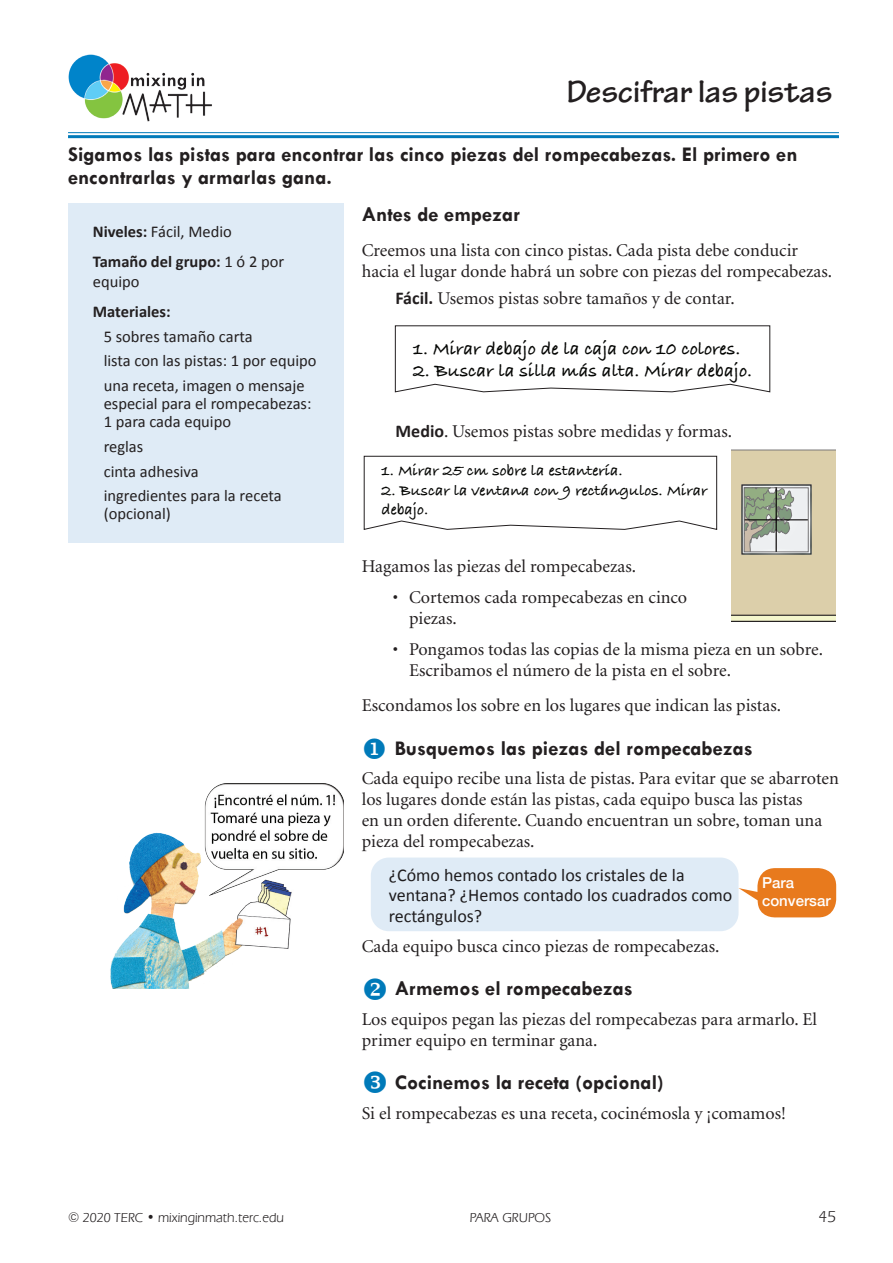
<style>
.page{position:relative;width:893px;height:1263px;background:#fff}
.page>*{position:absolute;margin:0;border:0;box-sizing:border-box;transform-origin:0 0}
.t1{font:700 33px "Tekton Pro";color:#231f20}
.Heading_2{font:700 21px/22.5px "Tw Cen";color:#231f20}
.Steps_head{font:700 21px "Tw Cen";color:#231f20}
.t2{font:19.05px "Bradley Hand ITCTT Bold";color:#040503}
.Text_body{font:18px/21px "Minion";color:#231f20}
.talk_about{font:18px/20.7px "Calibri";color:#231f20}
.Text_body_indent{font:18px "Minion";color:#231f20}
.box_list_-_materials{font:16.5px/18px "Calibri";color:#231f20}
.box_head{font:700 16.5px/19.5px "Calibri";color:#231f20}
.box_head-2{font:16.5px "Calibri";color:#231f20}
.t3{font:16.5px "Eras IT Cby BT";color:#231f20}
.t4{font:16.2px/19.4px "Bradley Hand ITCTT Bold";color:#050604}
.talk_about_bubble{font:500 15px/18px "Helvetica Neue";color:#fff}
.t5{font:13.5px "Eras IT Cby BT";color:#231f20}
.s1{font-weight:700}
.s2{font-weight:400}
.s3{font-family:"Calibri";font-weight:700}
.s4{color:#007ab9}
</style>
<div class="page">
<hr style="left:68px;top:132px;width:771px;height:1px;background:#007ab9">
<hr style="left:68px;top:135px;width:771px;height:3px;background:#007ab9">
<img style="left:68px;top:54px;width:144px;height:68px">
<div style="left:68px;top:203px;width:276px;height:340px;background:#dfebf6"></div>
<img style="left:110px;top:783px;width:234px;height:205px">
<svg style="left:395px;top:325px;width:376px;height:68px"></svg>
<svg style="left:363px;top:455px;width:355px;height:75px"></svg>
<svg style="left:731px;top:450px;width:104px;height:172px;background:#cdc6a9"></svg>
<hr style="left:745px;top:519px;width:63px;height:1px;background:#231f20">
<hr style="left:775px;top:487px;width:2px;height:65px;background:#231f20">
<svg style="left:738px;top:868px;width:98px;height:50px"></svg>
<div style="left:371px;top:857px;width:367px;height:74px;background:#dfebf6;border-radius:18px"></div>
<h1 class="t1" style="left:566px;top:72px;width:268px">Descifrar las pistas</h1>
<p class="Heading_2" style="left:68px;top:143px;width:731px">Sigamos las pistas para encontrar las cinco piezas del rompecabezas. El primero en encontrarlas y armarlas gana.</p>
<p class="box_head-2" style="left:93px;top:221px;width:140px"><span class="s1">Niveles:</span> Fácil, Medio</p>
<p class="box_head" style="left:93px;top:252px;width:193px">Tamaño del grupo: <span class="s2">1 ó 2 por equipo</span></p>
<p class="box_head" style="left:93px;top:302px;width:79px">Materiales:</p>
<p class="box_list_-_materials" style="left:104px;top:327px;width:150px">5 sobres tamaño carta</p>
<p class="box_list_-_materials" style="left:104px;top:352px;width:214px">lista con las pistas: 1 por equipo</p>
<p class="box_list_-_materials" style="left:104px;top:377px;width:209px">una receta, imagen o mensaje especial para el rompecabezas:<br>1 para cada equipo</p>
<p class="box_list_-_materials" style="left:104px;top:437px;width:41px">reglas</p>
<p class="box_list_-_materials" style="left:104px;top:462px;width:97px">cinta adhesiva</p>
<p class="box_list_-_materials" style="left:104px;top:487px;width:180px">ingredientes para la receta (opcional)</p>
<p class="Heading_2" style="left:362px;top:203px;width:160px">Antes de empezar</p>
<p class="Text_body" style="left:362px;top:240px;width:472px">Creemos una lista con cinco pistas. Cada pista debe conducir hacia el lugar donde habrá un sobre con piezas del rompecabezas.</p>
<p class="Text_body_indent" style="left:396px;top:290px;width:341px"><span class="s3">Fácil.</span> Usemos pistas sobre tamaños y de contar.</p>
<p class="t2" style="left:413px;top:337px;width:329px">1. Mirar debajo de la caja con 10 colores.</p>
<p class="t2" style="left:413px;top:360px;width:341px">2. Buscar la silla más alta. Mirar debajo.</p>
<p class="Text_body_indent" style="left:396px;top:422px;width:338px"><span class="s3">Medio</span>. Usemos pistas sobre medidas y formas.</p>
<p class="t4" style="left:381px;top:462px;width:243px">1. Mirar 25 cm sobre la estantería.</p>
<p class="t4" style="left:381px;top:481px;width:327px">2. Buscar la ventana con 9 rectángulos. Mirar debajo.</p>
<p class="Text_body" style="left:362px;top:556px;width:276px">Hagamos las piezas del rompecabezas.</p>
<p class="Text_body" style="left:409px;top:587px;width:280px;text-indent:-16px">• Cortemos cada rompecabezas en cinco piezas.</p>
<p class="Text_body" style="left:409px;top:639px;width:415px;text-indent:-16px">• Pongamos todas las copias de la misma pieza en un sobre.<br>Escribamos el número de la pista en el sobre.</p>
<p class="Text_body" style="left:362px;top:696px;width:421px">Escondamos los sobre en los lugares que indican las pistas.</p>
<p class="Steps_head" style="left:362px;top:735px;width:393px"><span class="s4">◆</span> Busquemos las piezas del rompecabezas</p>
<p class="Text_body" style="left:362px;top:769px;width:478px">Cada equipo recibe una lista de pistas. Para evitar que se abarroten los lugares donde están las pistas, cada equipo busca las pistas<br>en un orden diferente. Cuando encuentran un sobre, toman una pieza del rompecabezas.</p>
<p class="talk_about" style="left:389px;top:865px;width:345px">¿Cómo hemos contado los cristales de la ventana? ¿Hemos contado los cuadrados como rectángulos?</p>
<p class="Text_body" style="left:362px;top:936px;width:359px">Cada equipo busca cinco piezas de rompecabezas.</p>
<p class="Steps_head" style="left:362px;top:976px;width:273px"><span class="s4">❖</span> Armemos el rompecabezas</p>
<p class="Text_body" style="left:362px;top:1009px;width:457px">Los equipos pegan las piezas del rompecabezas para armarlo. El primer equipo en terminar gana.</p>
<p class="Steps_head" style="left:395px;top:1069px;width:270px">Cocinemos la receta (opcional)</p>
<p class="Text_body" style="left:362px;top:1103px;width:426px">Si el rompecabezas es una receta, cocinémosla y ¡comamos!</p>
<p class="talk_about_bubble" style="left:762px;top:872px;width:70px">Para conversar</p>
<p class="t5" style="left:68px;top:1209px;width:217px">© 2020 TERC • mixinginmath.terc.edu</p>
<p class="t5" style="left:470px;top:1209px;width:83px">PARA GRUPOS</p>
<p class="t3" style="left:819px;top:1206px;width:19px">45</p>
</div>
